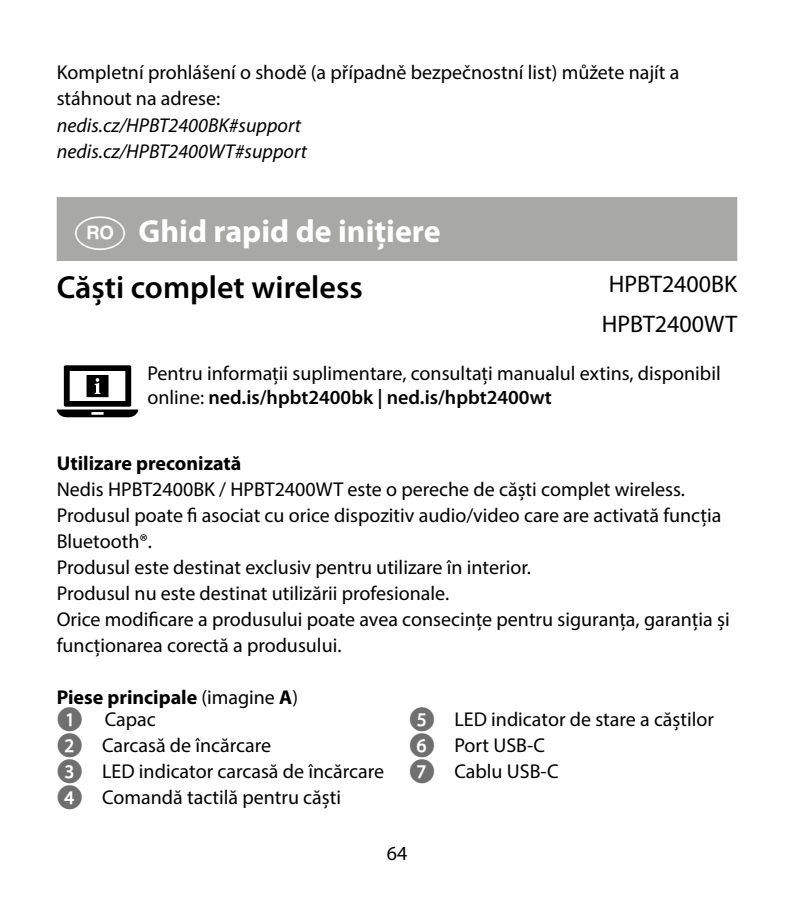
<style>
.page{position:relative;width:794px;height:908px;background:#fff}
.page>*{position:absolute;margin:0;border:0;box-sizing:border-box;transform-origin:0 0}
.t1{font:600 32px/55.2px "Myriad Pro";color:#000}
.t2{font:24px/40px "Myriad Pro";color:#000}
.t3{font:20px/26px "Myriad Pro";color:#000}
.t4{font:italic 20px/26px "Myriad Pro";color:#000}
.t5{font:700 20px/22px "Myriad Pro";color:#000}
.s1{font-family:"manualise countrycodes";font-weight:400;font-size:48px;color:#fff}
.s2{font-weight:700;color:#fff}
.s3{font-weight:600}
.s4{font-weight:400}
.s5{font-family:"Manualise Call out Closed Glyphs Bold Bold";font-weight:400;font-size:24px;color:#706f6f}
.s6{font-family:"Manualise Call out Closed Glyphs Bold Bold";font-size:24px;color:#706f6f}
</style>
<div class="page">
<div style="left:57px;top:197px;width:680px;height:64px;background:#a8a8a7"></div>
<svg style="left:57px;top:365px;width:81px;height:52px"></svg>
<p class="t3" style="left:57px;top:59px;width:624px">Kompletní prohlášení o shodě (a případně bezpečnostní list) můžete najít a stáhnout na adrese:</p>
<p class="t4" style="left:57px;top:111px;width:252px">nedis.cz/HPBT2400BK#support nedis.cz/HPBT2400WT#support</p>
<h1 class="t1" style="left:57px;top:203px;width:385px;text-indent:11px"><span class="s1">y</span> <span class="s2">Ghid rapid de inițiere<br></span>Căști complet wireless</h1>
<p class="t2" style="left:602px;top:263px;width:137px">HPBT2400BK<br>HPBT2400WT</p>
<p class="t3" style="left:147px;top:361px;width:575px;line-height:24px">Pentru informații suplimentare, consultați manualul extins, disponibil online: <span class="s3">ned.is/hpbt2400bk | ned.is/hpbt2400wt</span></p>
<p class="t5" style="left:57px;top:451px;width:186px">Utilizare preconizată</p>
<p class="t3" style="left:57px;top:475px;width:674px">Nedis HPBT2400BK / HPBT2400WT este o pereche de căști complet wireless.<br>Produsul poate fi asociat cu orice dispozitiv audio/video care are activată funcția Bluetooth®.<br>Produsul este destinat exclusiv pentru utilizare în interior.<br>Produsul nu este destinat utilizării profesionale.<br>Orice modificare a produsului poate avea consecințe pentru siguranța, garanția și funcționarea corectă a produsului.</p>
<p class="t5" style="left:57px;top:685px;width:243px">Piese principale <span class="s4">(imagine</span> A<span class="s4">)<br></span><span class="s5">1</span> <span class="s4">Capac</span></p>
<p class="t3" style="left:57px;top:731px;width:329px"><span class="s6">2</span> Carcasă de încărcare<br><span class="s6">3</span> LED indicator carcasă de încărcare<br><span class="s6">4</span> Comandă tactilă pentru căști</p>
<p class="t3" style="left:409px;top:705px;width:306px"><span class="s6">5</span> LED indicator de stare a căștilor<br><span class="s6">6</span> Port USB-C<br><span class="s6">7</span> Cablu USB-C</p>
<p class="t3" style="left:387px;top:839px;width:22px">64</p>
</div>
